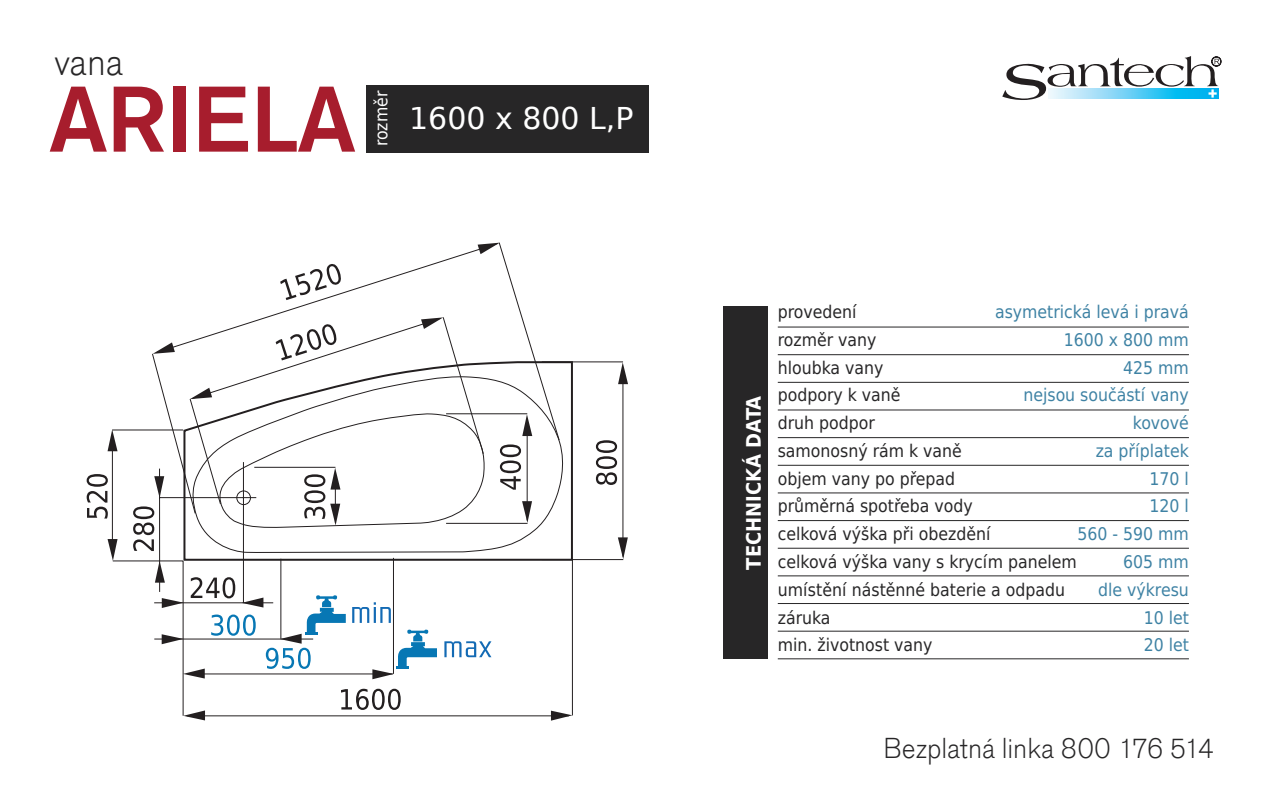
<style>
.page{position:relative;width:1276px;height:794px;background:#fff}
.page>*{position:absolute;margin:0;border:0;box-sizing:border-box;transform-origin:0 0}
.t1{font:500 97.5px "Accius TCE";color:#a71d2d}
.t2{font:300 40px "Accius TCE";color:#272627}
.t3{font:300 30px "Accius TCE";color:#272627}
.t4{font:30px "DejaVu Sans";color:#fff}
.t5{font:700 20px "DejaVu Sans Condensed";color:#fff}
.t6{font:17.5px/27.8px "DejaVu Sans Condensed";color:#272627}
.t7{font:17.5px/27.8px "DejaVu Sans Condensed";color:#3e82a4;text-align:right}
.t8{font:17.5px "DejaVu Sans Condensed";color:#fff}
</style>
<div class="page">
<hr style="left:778px;top:326px;width:411px;height:1px;background:#272627">
<hr style="left:778px;top:354px;width:411px;height:1px;background:#272627">
<hr style="left:778px;top:382px;width:411px;height:1px;background:#272627">
<hr style="left:778px;top:409px;width:411px;height:1px;background:#272627">
<hr style="left:778px;top:437px;width:411px;height:1px;background:#272627">
<hr style="left:778px;top:465px;width:411px;height:1px;background:#272627">
<hr style="left:778px;top:492px;width:411px;height:1px;background:#272627">
<hr style="left:778px;top:520px;width:411px;height:1px;background:#272627">
<hr style="left:778px;top:548px;width:411px;height:1px;background:#272627">
<hr style="left:778px;top:575px;width:411px;height:1px;background:#272627">
<hr style="left:778px;top:603px;width:411px;height:1px;background:#272627">
<hr style="left:778px;top:631px;width:411px;height:1px;background:#272627">
<hr style="left:778px;top:658px;width:411px;height:1px;background:#272627">
<svg style="left:183px;top:362px;width:391px;height:200px"></svg>
<hr style="left:542px;top:361px;width:81px;height:1px;background:#231f20">
<hr style="left:542px;top:559px;width:81px;height:1px;background:#231f20">
<hr style="left:622px;top:375px;width:1px;height:181px;background:#231f20">
<svg style="left:618px;top:537px;width:10px;height:22px"></svg>
<svg style="left:618px;top:362px;width:10px;height:22px"></svg>
<hr style="left:183px;top:561px;width:1px;height:154px;background:#231f20">
<hr style="left:572px;top:560px;width:1px;height:155px;background:#231f20">
<hr style="left:187px;top:715px;width:382px;height:1px;background:#231f20">
<hr style="left:113px;top:560px;width:70px;height:1px;background:#231f20">
<svg style="left:112px;top:242px;width:448px;height:312px"></svg>
<svg style="left:189px;top:360px;width:295px;height:144px"></svg>
<div style="left:236px;top:491px;width:15px;height:14px;border:1px solid #231f20;border-radius:50%"></div>
<hr style="left:159px;top:497px;width:97px;height:1px;background:#231f20">
<hr style="left:243px;top:462px;width:1px;height:141px;background:#231f20">
<hr style="left:159px;top:468px;width:1px;height:124px;background:#231f20">
<hr style="left:154px;top:602px;width:119px;height:1px;background:#231f20">
<hr style="left:188px;top:673px;width:205px;height:1px;background:#231f20">
<hr style="left:280px;top:559px;width:1px;height:80px;background:#231f20">
<svg style="left:372px;top:629px;width:65px;height:50px"></svg>
<hr style="left:154px;top:638px;width:159px;height:1px;background:#231f20">
<hr style="left:393px;top:558px;width:1px;height:116px;background:#231f20">
<svg style="left:183px;top:710px;width:22px;height:10px"></svg>
<svg style="left:551px;top:710px;width:21px;height:10px"></svg>
<svg style="left:108px;top:429px;width:10px;height:22px"></svg>
<svg style="left:108px;top:539px;width:10px;height:22px"></svg>
<svg style="left:154px;top:476px;width:10px;height:22px"></svg>
<svg style="left:190px;top:388px;width:22px;height:11px"></svg>
<svg style="left:444px;top:641px;width:47px;height:16px"></svg>
<svg style="left:352px;top:602px;width:39px;height:21px"></svg>
<svg style="left:87px;top:474px;width:21px;height:44px"></svg>
<svg style="left:133px;top:506px;width:21px;height:45px"></svg>
<svg style="left:155px;top:561px;width:191px;height:117px"></svg>
<svg style="left:341px;top:688px;width:60px;height:22px"></svg>
<svg style="left:596px;top:440px;width:21px;height:45px"></svg>
<hr style="left:446px;top:413px;width:81px;height:1px;background:#231f20">
<hr style="left:446px;top:523px;width:81px;height:1px;background:#231f20">
<hr style="left:527px;top:427px;width:1px;height:93px;background:#231f20">
<svg style="left:522px;top:501px;width:10px;height:22px"></svg>
<svg style="left:522px;top:414px;width:10px;height:22px"></svg>
<svg style="left:500px;top:444px;width:21px;height:45px"></svg>
<hr style="left:254px;top:467px;width:81px;height:1px;background:#231f20">
<svg style="left:304px;top:468px;width:36px;height:57px"></svg>
<svg style="left:153px;top:243px;width:347px;height:117px"></svg>
<div style="left:367px;top:85px;width:282px;height:68px;background:#272627"></div>
<div style="left:723px;top:306px;width:44px;height:353px;background:#272627"></div>
<svg style="left:1002px;top:56px;width:219px;height:44px"></svg>
<h2 class="t2" style="left:55px;top:38px;width:70px">vana</h2>
<h1 class="t1" style="left:50px;top:61px;width:307px">ARIELA</h1>
<p class="t8" style="left:371px;top:146px;width:57px;rotate:-90deg">rozměr</p>
<h3 class="t4" style="left:409px;top:101px;width:226px">1600 x 800 L,P</h3>
<p class="t5" style="left:742px;top:569px;width:175px;rotate:-90deg">TECHNICKÁ DATA</p>
<p class="t6" style="left:778px;top:298px;width:301px">provedení<br>rozměr vany<br>hloubka vany<br>podpory k vaně<br>druh podpor<br>samonosný rám k vaně<br>objem vany po přepad<br>průměrná spotřeba vody<br>celková výška při obezdění<br>celková výška vany s krycím panelem umístění nástěnné baterie a odpadu záruka<br>min. životnost vany</p>
<p class="t7" style="left:995px;top:298px;width:195px">asymetrická levá i pravá<br>1600 x 800 mm<br>425 mm<br>nejsou součástí vany kovové<br>za příplatek<br>170 l<br>120 l<br>560 - 590 mm<br>605 mm<br>dle výkresu<br>10 let<br>20 let</p>
<h3 class="t3" style="left:883px;top:730px;width:333px">Bezplatná linka 800 176 514</h3>
</div>
